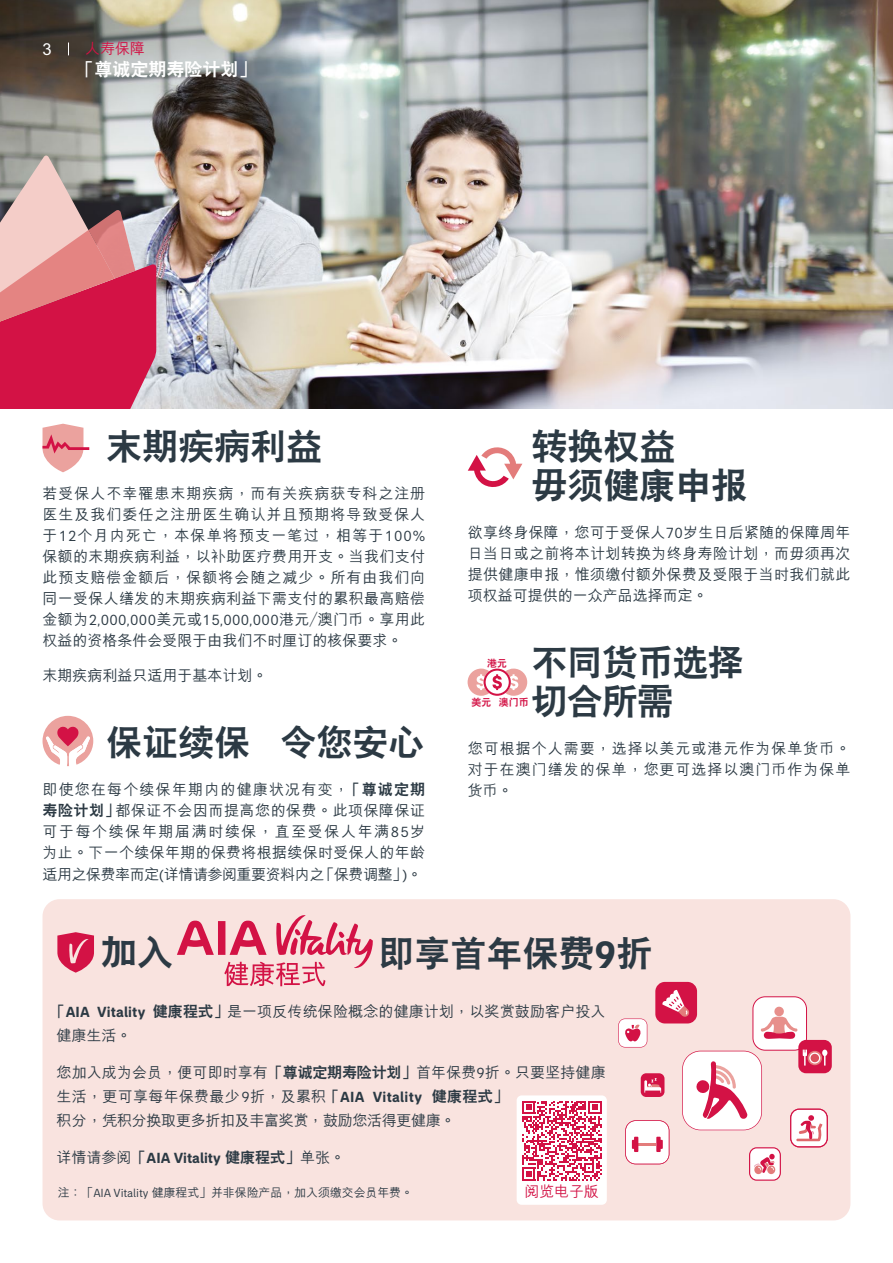
<style>
.page{position:relative;width:893px;height:1263px;background:#fff}
.page>*{position:absolute;margin:0;border:0;box-sizing:border-box;transform-origin:0 0}
.t1{font:800 36px/39px "C Hei 2 HKS";color:#2c3a44}
.t2{font:800 36px/39px "C Hei 2 HKS";letter-spacing:-.02em;color:#2c3a44}
.t3{font:800 18px "C Hei 2 HKS";color:#fff}
.t4{font:500 16.5px "M Hei HKS";color:#fff}
.t5{font:500 15px/21px "M Hei HKS";letter-spacing:.02em;color:#2c3a44;text-align:justify}
.t6{font:500 15px "M Hei HKS";color:#2c3a44}
.t7{font:15px "AIA Everest";letter-spacing:.02em;color:#2c3a44}
.t8{font:500 15px "M Hei HKS";letter-spacing:-.03em;color:#2c3a44}
.t9{font:700 15px "AIA Everest";color:#2c3a44}
.t10{font:500 15px "M Hei HKS";letter-spacing:-.01em;color:#d31245}
.t11{font:500 12px "M Hei HKS";letter-spacing:-.01em;color:#2c3a44}
.t12{font:800 9.9px "C Hei 2 HKS";color:#d31245}
.s1{font-family:"AIA Everest";font-weight:400}
.s2{font-family:"M Hei HKS";font-weight:500}
.s3{font-family:"C Hei 2 HKS";font-weight:800}
.s4{font-family:"AIA Everest";font-weight:700;font-size:39px}
.s5{font-family:"AIA Everest";font-weight:700}
</style>
<div class="page">
<img style="left:0;top:0;width:893px;height:408px">
<svg style="left:0;top:155px;width:156px;height:253px;background:#cc6278"></svg>
<svg style="left:68px;top:43px;width:1px;height:12px"></svg>
<svg style="left:43px;top:424px;width:46px;height:48px"></svg>
<svg style="left:43px;top:716px;width:50px;height:50px"></svg>
<svg style="left:468px;top:447px;width:54px;height:40px"></svg>
<svg style="left:468px;top:669px;width:59px;height:27px"></svg>
<div style="left:43px;top:899px;width:807px;height:321px;background:#f9e3df;border-radius:17px"></div>
<div style="left:749px;top:1147px;width:32px;height:33px;background:#fff;border-radius:7px"></div>
<svg style="left:754px;top:1154px;width:21px;height:20px"></svg>
<div style="left:749px;top:1147px;width:32px;height:34px;border:1px solid #d31245;border-radius:7px"></div>
<svg style="left:625px;top:1120px;width:44px;height:44px;background:#f7d8df"></svg>
<svg style="left:618px;top:1018px;width:29px;height:29px"></svg>
<div style="left:655px;top:982px;width:42px;height:41px;background:#d31245;border-radius:10px"></div>
<svg style="left:662px;top:990px;width:27px;height:27px"></svg>
<svg style="left:682px;top:1051px;width:80px;height:79px;background:#f6cfd8"></svg>
<div style="left:753px;top:996px;width:54px;height:54px;background:#fff;border-radius:12px"></div>
<svg style="left:761px;top:1006px;width:36px;height:33px"></svg>
<div style="left:752px;top:996px;width:55px;height:55px;border:1px solid #d31245;border-radius:12px"></div>
<div style="left:791px;top:1109px;width:36px;height:38px;background:#fff;border-radius:9px"></div>
<div style="left:790px;top:1109px;width:37px;height:38px;border:1px solid #d31245;border-radius:9px"></div>
<svg style="left:796px;top:1115px;width:26px;height:26px"></svg>
<div style="left:790px;top:1109px;width:38px;height:38px;border:1px solid #d31245;border-radius:9px"></div>
<div style="left:798px;top:1040px;width:34px;height:33px;background:#d31245;border-radius:8px"></div>
<svg style="left:803px;top:1049px;width:24px;height:16px"></svg>
<div style="left:641px;top:1073px;width:23px;height:24px;background:#d31245;border-radius:5px"></div>
<svg style="left:644px;top:1078px;width:17px;height:15px"></svg>
<svg style="left:177px;top:915px;width:196px;height:71px"></svg>
<svg style="left:57px;top:932px;width:37px;height:40px"></svg>
<div style="left:517px;top:1095px;width:90px;height:110px;background:#fff;border-radius:5px"></div>
<svg style="left:522px;top:1101px;width:80px;height:79px"></svg>
<p class="t4" style="left:43px;top:37px;width:11px">3</p>
<p class="t10" style="left:85px;top:38px;width:61px">人壽保障</p>
<p class="t3" style="left:76px;top:57px;width:182px">「尊誠定期壽險計劃」</p>
<h1 class="t1" style="left:106px;top:427px;width:217px">末期疾病利益</h1>
<p class="t5" style="left:43px;top:481px;width:384px">若受保人不幸罹患末期疾病，而有關疾病獲專科之註冊醫生及我們委任之註冊醫生確認並且預期將導致受保人於<span class="s1">12</span>個月內死亡，本保單將預支一筆過，相等於<span class="s1">100%</span>保額的末期疾病利益，以補助醫療費用開支。當我們支付此預支賠償金額後，保額將會隨之減少。所有由我們向同一受保人繕發的末期疾病利益下需支付的累積最高賠償</p>
<p class="t7" style="left:43px;top:611px;width:384px"><span class="s2">金額為</span>2,000,000<span class="s2">美元或</span>15,000,000<span class="s2">港元／澳門幣。享用此</span></p>
<p class="t6" style="left:43px;top:629px;width:362px">權益的資格條件會受限於由我們不時釐訂的核保要求。</p>
<p class="t6" style="left:43px;top:664px;width:227px">末期疾病利益只適用於基本計劃。</p>
<h1 class="t1" style="left:106px;top:724px;width:320px">保證續保 令您安心</h1>
<p class="t5" style="left:43px;top:778px;width:384px">即使您在每個續保年期內的健康狀況有變，<span class="s3">「尊誠定期壽險計劃」</span>都保證不會因而提高您的保費。此項保障保證可於每個續保年期屆滿時續保，直至受保人年滿<span class="s1">85</span>歲為止。下一個續保年期的保費將根據續保時受保人的年齡</p>
<p class="t8" style="left:43px;top:864px;width:381px">適用之保費率而定<span class="s1">(</span>詳情請參閱重要資料內之「保費調整」<span class="s1">)</span>。</p>
<h1 class="t1" style="left:531px;top:427px;width:217px">轉換權益<br>毋須健康申報</h1>
<p class="t5" style="left:468px;top:520px;width:384px">欲享終身保障，您可於受保人<span class="s1">70</span>歲生日後緊隨的保障週年日當日或之前將本計劃轉換為終身壽險計劃，而毋須再次提供健康申報，惟須繳付額外保費及受限於當時我們就此項權益可提供的一眾產品選擇而定。</p>
<h1 class="t2" style="left:531px;top:643px;width:214px">不同貨幣選擇切合所需</h1>
<p class="t5" style="left:468px;top:736px;width:384px">您可根據個人需要，選擇以美元或港元作為保單貨幣。對於在澳門繕發的保單，您更可選擇以澳門幣作為保單貨幣。</p>
<p class="t12" style="left:487px;top:656px;width:21px">港元</p>
<p class="t12" style="left:472px;top:695px;width:58px">美元 澳門幣</p>
<h1 class="t1" style="left:101px;top:933px;width:73px">加入</h1>
<h1 class="t1" style="left:379px;top:934px;width:275px">即享首年保費<span class="s4">9</span>折</h1>
<p class="t5" style="left:57px;top:999px;width:551px;line-height:24px;text-indent:-6px"><span class="s3">「</span><span class="s5">AIA Vitality</span> <span class="s3">健康程式」</span>是一項反傳統保險概念的健康計劃，以獎賞鼓勵客戶投入健康生活。</p>
<p class="t5" style="left:57px;top:1059px;width:551px;line-height:24px;text-align:left">您加入成為會員，便可即時享有<span class="s3">「尊誠定期壽險計劃」</span>首年保費<span class="s1">9</span>折。只要堅持健康生活，更可享每年保費最少<span class="s1">9</span>折，及累積<span class="s3">「</span><span class="s5">AIA Vitality</span> <span class="s3">健康程式」<br></span>積分，憑積分換取更多折扣及豐富獎賞，鼓勵您活得更健康。</p>
<p class="t9" style="left:57px;top:1149px;width:290px"><span class="s2">詳情請參閱</span><span class="s3">「</span>AIA Vitality <span class="s3">健康程式」</span><span class="s2">單張。</span></p>
<p class="t11" style="left:58px;top:1184px;width:357px">註：「<span class="s1">AIA Vitality</span> 健康程式」並非保險產品，加入須繳交會員年費。</p>
<p class="t10" style="left:524px;top:1180px;width:76px">閱覽電子版</p>
</div>
